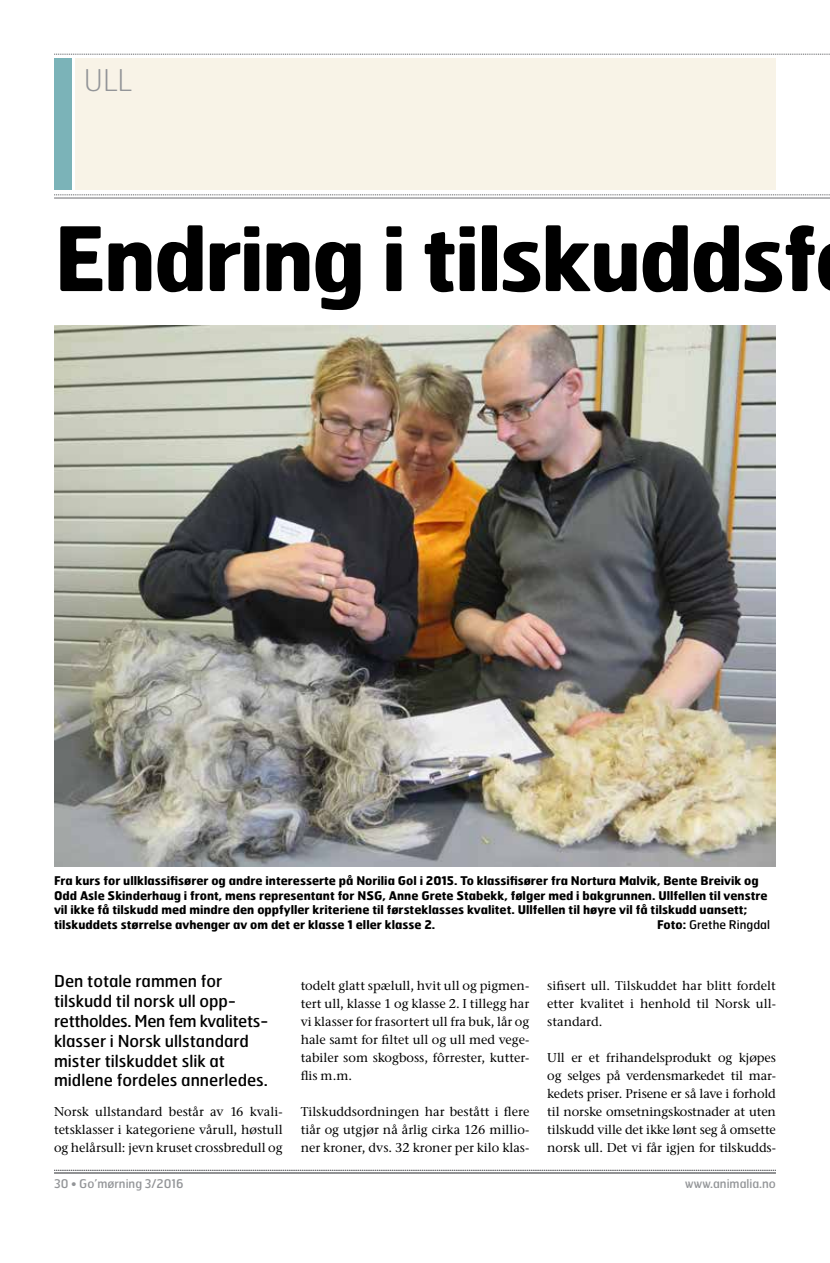
<style>
.page{position:relative;width:830px;height:1263px;background:#fff}
.page>*{position:absolute;margin:0;border:0;box-sizing:border-box;transform-origin:0 0}
.t1{font:700 88.5px "Hermes";letter-spacing:-.03em;color:#000}
.t2{font:100 30px "Hermes";color:#939598}
.t3{font:16.5px/19.8px "Hermes";color:#000}
.t4{font:500 12.75px/18px "Stone Ser ITC Std";color:#000;text-align:justify}
.t5{font:700 12px/14.4px "Hermes";color:#000}
.t6{font:12px "Hermes";color:#939598}
.t7{font:12px "Hermes";color:#000}
.s1{font-weight:700}
</style>
<div class="page">
<hr style="left:54px;top:1172px;width:721px;height:1px;background:#6d6e71">
<svg style="left:54px;top:1170px;width:721px;height:1px"></svg>
<svg style="left:54px;top:54px;width:775px;height:1px"></svg>
<hr style="left:54px;top:198px;width:775px;height:1px;background:#6d6e71">
<svg style="left:54px;top:195px;width:775px;height:1px"></svg>
<div style="left:54px;top:58px;width:17px;height:131px;background:#7bb3b8"></div>
<div style="left:75px;top:58px;width:700px;height:131px;background:#f8f3e7"></div>
<img style="left:54px;top:326px;width:721px;height:541px">
<h2 class="t2" style="left:84px;top:62px;width:50px">ull</h2>
<h1 class="t1" style="left:54px;top:201px;width:764px">Endring i tilskuddsf</h1>
<p class="t5" style="left:54px;top:873px;width:714px">Fra kurs for ullklassifisører og andre interesserte på Norilia Gol i 2015. To klassifisører fra Nortura Malvik, Bente Breivik og Odd Asle Skinderhaug i front, mens representant for NSG, Anne Grete Stabekk, følger med i bakgrunnen. Ullfellen til venstre vil ikke få tilskudd med mindre den oppfyller kriteriene til førsteklasses kvalitet. Ullfellen til høyre vil få tilskudd uansett; tilskuddets størrelse avhenger av om det er klasse 1 eller klasse 2.</p>
<p class="t7" style="left:657px;top:916px;width:114px"><span class="s1">Foto:</span> Grethe Ringdal</p>
<p class="t3" style="left:54px;top:971px;width:216px">Den totale rammen for tilskudd til norsk ull opp&shy;rettholdes. Men fem kvalitets&shy;klasser i Norsk ullstandard mister tilskuddet slik at midlene fordeles annerledes.</p>
<p class="t4" style="left:54px;top:1103px;width:230px">Norsk ullstandard består av 16 kvali&shy;tetsklasser i kategoriene vårull, høstull og helårsull: jevn kruset crossbredull og</p>
<p class="t4" style="left:300px;top:977px;width:230px">todelt glatt spælull, hvit ull og pigmen&shy;tert ull, klasse 1 og klasse 2. I tillegg har vi klasser for frasortert ull fra buk, lår og hale samt for filtet ull og ull med vege&shy;tabiler som skogboss, fôrrester, kutter&shy;flis m.m.</p>
<p class="t4" style="left:300px;top:1103px;width:230px">Tilskuddsordningen har bestått i flere tiår og utgjør nå årlig cirka 126 millio&shy;ner kroner, dvs. 32 kroner per kilo klas-</p>
<p class="t4" style="left:547px;top:977px;width:230px">sifisert ull. Tilskuddet har blitt fordelt etter kvalitet i henhold til Norsk ull&shy;standard.</p>
<p class="t4" style="left:547px;top:1049px;width:230px">Ull er et frihandelsprodukt og kjøpes og selges på verdensmarkedet til mar&shy;kedets priser. Prisene er så lave i forhold til norske omsetningskostnader at uten tilskudd ville det ikke lønt seg å omsette norsk ull. Det vi får igjen for tilskudds-</p>
<p class="t6" style="left:54px;top:1176px;width:131px">30 • Go’mørning 3/2016</p>
<p class="t6" style="left:685px;top:1176px;width:92px">www.animalia.no</p>
</div>
